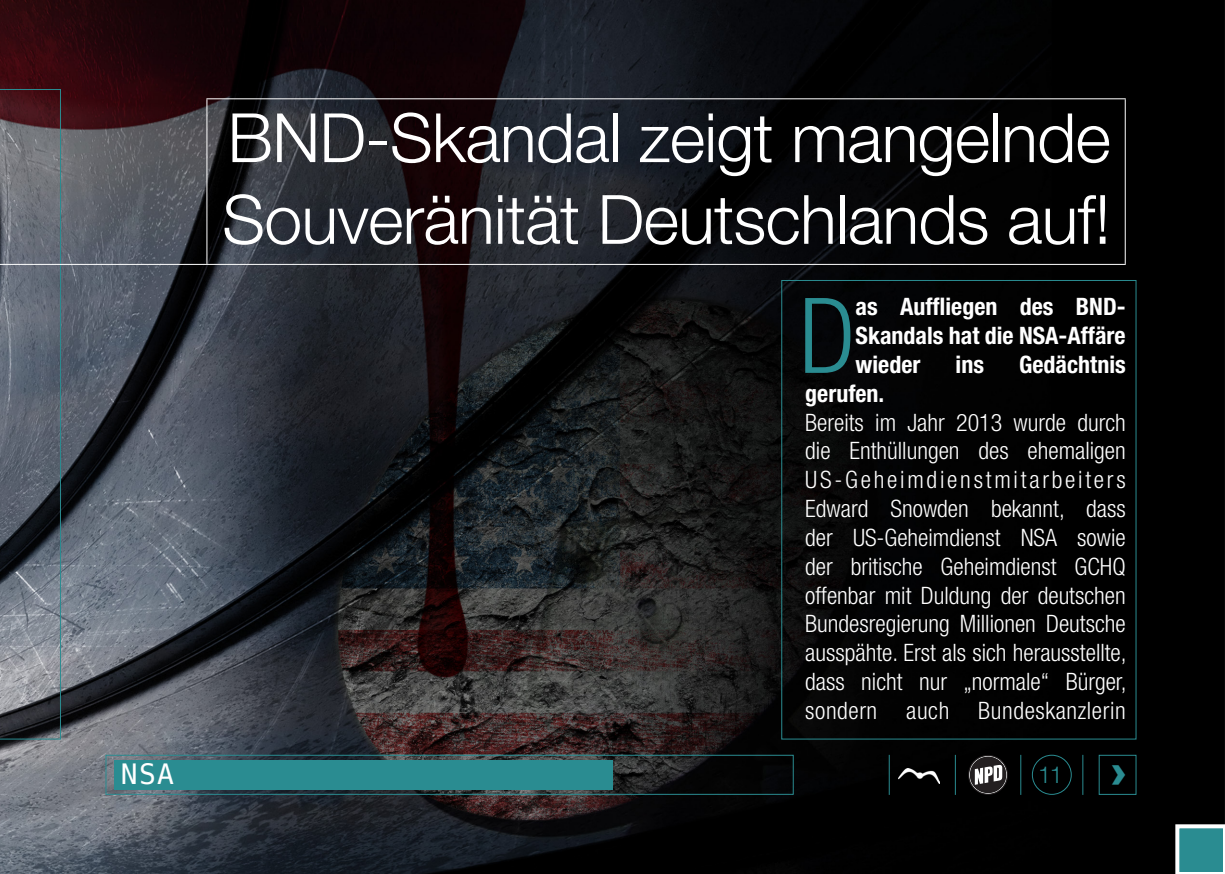
<style>
.page{position:relative;width:1225px;height:874px;background:#fff}
.page>*{position:absolute;margin:0;border:0;box-sizing:border-box;transform-origin:0 0}
.t1{font:300 condensed 104.6px "Helvetica Neue LT Std";color:#2a8c91}
.t2{font:300 68px/81.6px "Helvetica Neue LT Std";letter-spacing:-.01em;color:#fff}
.t3{font:28px "DejaVu Sans Mono";color:#fff}
.t4{font:300 condensed 24px/28.8px "Helvetica Neue LT Std";letter-spacing:.025em;color:#fff;text-align:justify}
.t5{font:700 condensed 24px/28.8px "Helvetica Neue LT Std";color:#fff;text-align:justify}
.t6{font:300 23.4px "Helvetica Neue LT Std";color:#2a8c91}
.s1{font-family:"Arial";font-weight:900;font-size:42.8px}
</style>
<div class="page">
<img style="left:0;top:0;width:1224px;height:873px">
<div style="left:114px;top:759px;width:498px;height:30px;background:#2a8c91"></div>
<div style="left:1098px;top:754px;width:38px;height:40px;border:1px solid #2a8c91"></div>
<div style="left:105px;top:754px;width:688px;height:40px;border:1px solid #2a8c91"></div>
<div style="left:1032px;top:754px;width:39px;height:40px;border:1px solid #2a8c91;border-radius:50%"></div>
<hr style="left:888px;top:754px;width:1px;height:40px;background:#2a8c91">
<hr style="left:955px;top:754px;width:1px;height:40px;background:#2a8c91">
<hr style="left:1020px;top:754px;width:1px;height:40px;background:#2a8c91">
<hr style="left:1082px;top:754px;width:1px;height:40px;background:#2a8c91">
<svg style="left:968px;top:754px;width:40px;height:40px"></svg>
<svg style="left:0;top:89px;width:61px;height:650px;background:#626670"></svg>
<img style="left:899px;top:767px;width:40px;height:16px">
<svg style="left:1175px;top:823px;width:50px;height:50px"></svg>
<hr style="left:206px;top:98px;width:919px;height:1px;background:#fff">
<hr style="left:1124px;top:99px;width:1px;height:165px;background:#fff">
<hr style="left:206px;top:99px;width:1px;height:165px;background:#fff">
<hr style="left:0;top:264px;width:1125px;height:1px;background:#fff">
<h2 class="t2" style="left:222px;top:96px;width:890px">BND-Skandal zeigt mangelnde<br>Souveränität Deutschlands auf!</h2>
<p class="t1" style="left:799px;top:276px;width:58px">D</p>
<p class="t5" style="left:855px;top:292px;width:272px">as Auffliegen des BND-Skandals hat die NSA-Affäre wieder</p>
<p class="t5" style="left:955px;top:349px;width:30px">ins</p>
<p class="t5" style="left:1019px;top:349px;width:108px">Gedächtnis</p>
<p class="t5" style="left:805px;top:378px;width:81px">gerufen.</p>
<p class="t4" style="left:805px;top:407px;width:323px">Bereits im Jahr 2013 wurde durch die Enthüllungen des ehemaligen US-Geheimdienstmitarbeiters Edward Snowden bekannt, dass der US-Geheimdienst NSA sowie der britische Geheimdienst GCHQ offenbar mit Duldung der deutschen Bundesregierung Millionen Deutsche ausspähte. Erst als sich herausstellte, dass nicht nur „normale“ Bürger, sondern auch Bundeskanzlerin</p>
<p class="t3" style="left:121px;top:754px;width:55px">NSA</p>
<p class="t6" style="left:1038px;top:759px;width:89px">11 <span class="s1">›</span></p>
</div>
